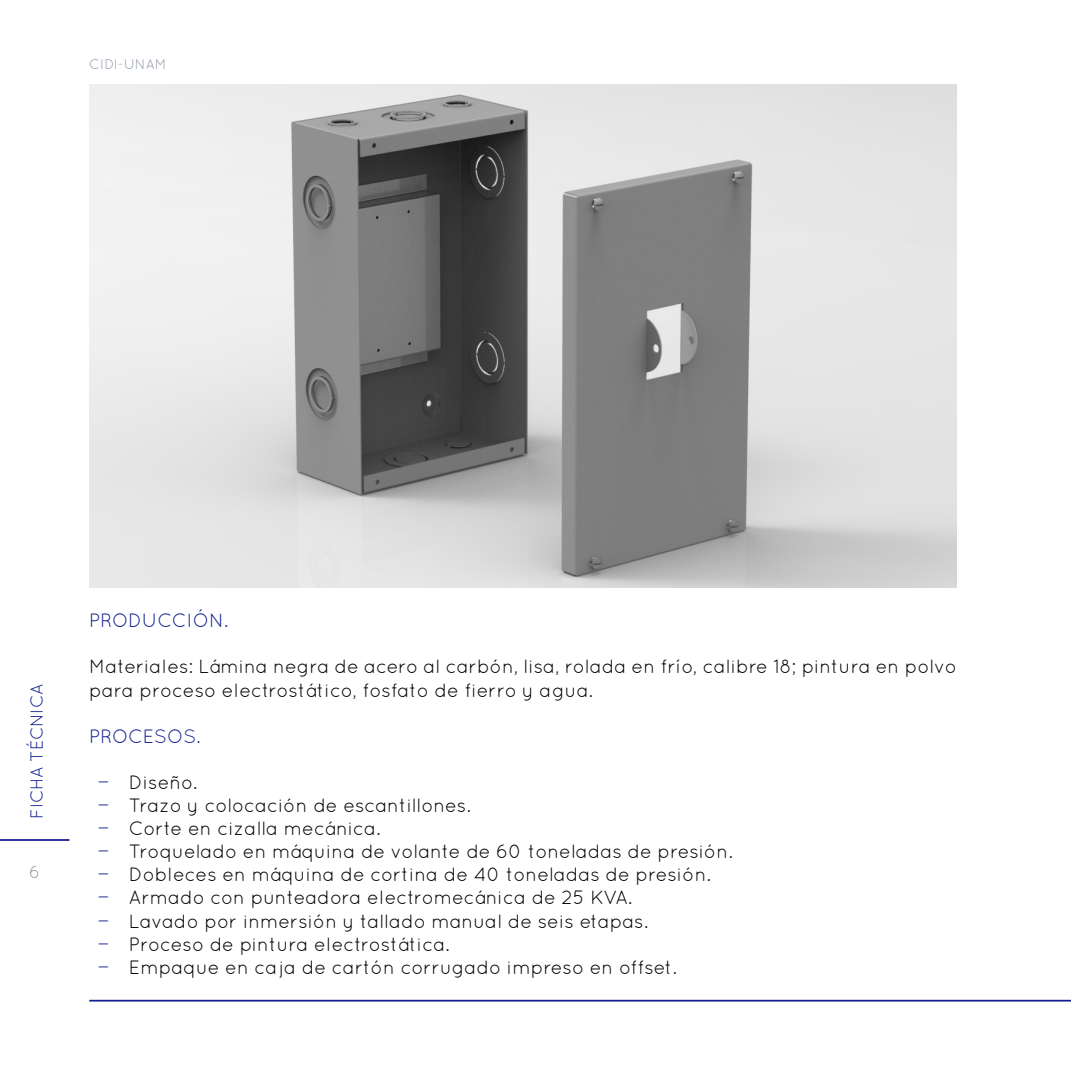
<style>
.page{position:relative;width:1071px;height:1071px;background:#fff}
.page>*{position:absolute;margin:0;border:0;box-sizing:border-box;transform-origin:0 0}
.t1{font:19.25px/23.1px "Quicksand";color:#000}
.t2{font:19.25px "Quicksand";color:#101e8e}
.t3{font:17.5px "Quicksand";color:#101e8e}
.t4{font:17.5px "Quicksand";color:#909aa7}
.t5{font:14px "Quicksand";color:#909aa7}
.s1{font-family:"Gulim";color:#101e8e}
</style>
<div class="page">
<hr style="left:89px;top:1000px;width:982px;height:2px;background:#101e8e">
<hr style="left:0;top:839px;width:69px;height:2px;background:#101e8e">
<img style="left:89px;top:84px;width:868px;height:504px">
<p class="t5" style="left:89px;top:56px;width:79px">CIDI-UNAM</p>
<p class="t3" style="left:27px;top:819px;width:137px;rotate:-90deg">FICHA TÉCNICA</p>
<p class="t4" style="left:29px;top:861px;width:13px">6</p>
<p class="t2" style="left:89px;top:610px;width:141px">PRODUCCIÓN.</p>
<p class="t1" style="left:89px;top:655px;width:869px">Materiales: Lámina negra de acero al carbón, lisa, rolada en frío, calibre 18; pintura en polvo para proceso electrostático, fosfato de fierro y agua.</p>
<p class="t2" style="left:89px;top:725px;width:113px">PROCESOS.</p>
<p class="t1" style="left:97px;top:771px;width:101px"><span class="s1">-</span> Diseño.</p>
<p class="t1" style="left:97px;top:794px;width:375px"><span class="s1">-</span> Trazo y colocación de escantillones.</p>
<p class="t1" style="left:97px;top:817px;width:285px"><span class="s1">-</span> Corte en cizalla mecánica.</p>
<p class="t1" style="left:97px;top:840px;width:637px"><span class="s1">-</span> Troquelado en máquina de volante de 60 toneladas de presión.</p>
<p class="t1" style="left:97px;top:863px;width:615px"><span class="s1">-</span> Dobleces en máquina de cortina de 40 toneladas de presión.</p>
<p class="t1" style="left:97px;top:886px;width:536px"><span class="s1">-</span> Armado con punteadora electromecánica de 25 KVA.</p>
<p class="t1" style="left:97px;top:909px;width:552px"><span class="s1">-</span> Lavado por inmersión y tallado manual de seis etapas.</p>
<p class="t1" style="left:97px;top:932px;width:354px"><span class="s1">-</span> Proceso de pintura electrostática.</p>
<p class="t1" style="left:97px;top:955px;width:581px"><span class="s1">-</span> Empaque en caja de cartón corrugado impreso en offset.</p>
</div>
